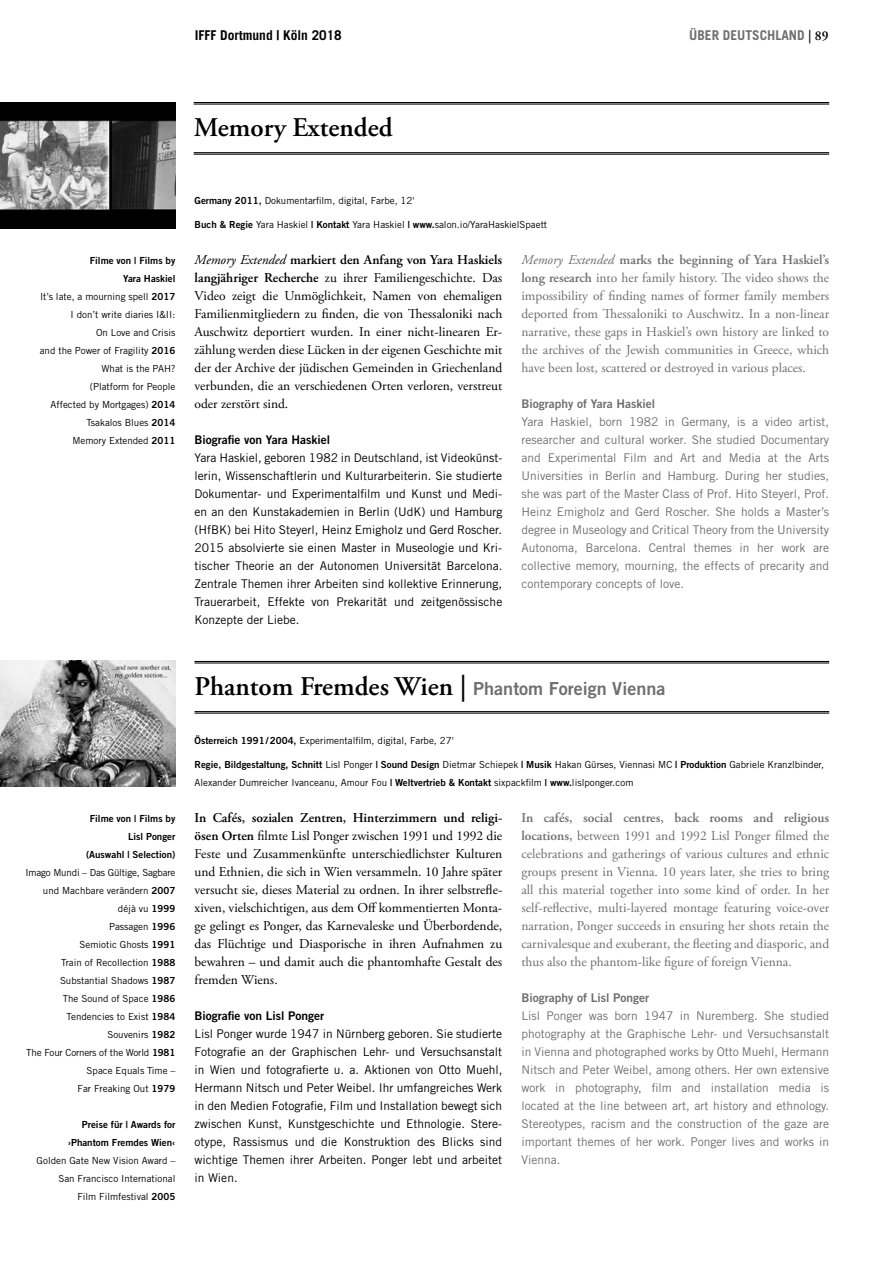
<style>
.page{position:relative;width:893px;height:1263px;background:#fff}
.page>*{position:absolute;margin:0;border:0;box-sizing:border-box;transform-origin:0 0}
.t1{font:600 27px "Adobe Garamond Pro";color:#000}
.t2{font:18px "Trade Gothic LT Std Bd 2";color:#6f6f6e}
.t3{font:13.5px/18px "Adobe Garamond Pro";color:#000;text-align:justify}
.t4{font:13.5px/18px "Adobe Garamond Pro";color:#6f6f6e;text-align:justify}
.t5{font:700 13.5px "Trade Gothic LT Std";color:#000}
.t6{font:700 13.5px "Trade Gothic LT Std";color:#6f6f6e}
.t7{font:12px/18px "Trade Gothic LT Std";color:#000;text-align:justify}
.t8{font:12px/18px "Trade Gothic LT Std";color:#6f6f6e;text-align:justify}
.t9{font:12px "Trade Gothic LT Std Bd 2";color:#000}
.t10{font:12px "Trade Gothic LT Std Bd 2";color:#6f6f6e}
.t11{font:9.75px/18px "Trade Gothic LT Std";color:#000;text-align:right}
.t12{font:9.75px/18px "Trade Gothic LT Std Bd 2";color:#000;text-align:right}
.s1{font-family:"Adobe Garamond Pro";font-weight:600;color:#000}
.s2{font-family:"Trade Gothic LT Std Bd 2"}
.s3{font-style:italic}
.s4{font-weight:600}
.s5{font-family:"Adobe Garamond Pro";font-weight:600;font-size:27px;color:#000}
</style>
<div class="page">
<img style="left:0;top:102px;width:175px;height:126px">
<hr style="left:194px;top:152px;width:635px;height:1px;background:#000">
<hr style="left:194px;top:154px;width:635px;height:1px;background:#000">
<hr style="left:194px;top:102px;width:635px;height:1px;background:#000">
<hr style="left:194px;top:104px;width:635px;height:1px;background:#000">
<img style="left:0;top:660px;width:175px;height:126px">
<hr style="left:195px;top:711px;width:634px;height:1px;background:#000">
<hr style="left:195px;top:713px;width:634px;height:1px;background:#000">
<hr style="left:195px;top:661px;width:634px;height:1px;background:#000">
<hr style="left:195px;top:663px;width:634px;height:1px;background:#000">
<h3 class="t5" style="left:195px;top:26px;width:149px">IFFF Dortmund | Köln 2018</h3>
<h3 class="t6" style="left:689px;top:26px;width:141px">ÜBER DEUTSCHLAND <span class="s1">| 89</span></h3>
<h1 class="t1" style="left:194px;top:112px;width:200px">Memory Extended</h1>
<p class="t12" style="left:90px;top:251px;width:87px">Filme von | Films by<br>Yara Haskiel</p>
<p class="t11" style="left:40px;top:287px;width:137px">It’s late, a mourning spell <span class="s2">2017<br></span>I don’t write diaries I&amp;II:<br>On Love and Crisis<br>and the Power of Fragility <span class="s2">2016<br></span>What is the PAH?<br>(Platform for People<br>Affected by Mortgages) <span class="s2">2014<br></span>Tsakalos Blues <span class="s2">2014<br></span>Memory Extended <span class="s2">2011</span></p>
<p class="t11" style="left:195px;top:191px;width:222px"><span class="s2">Germany 2011,</span> Dokumentarfilm, digital, Farbe, 12'</p>
<p class="t11" style="left:195px;top:215px;width:354px"><span class="s2">Buch &amp; Regie</span> Yara Haskiel <span class="s2">| Kontakt</span> Yara Haskiel <span class="s2">| www.</span>salon.io/YaraHaskielSpaett</p>
<p class="t3" style="left:195px;top:251px;width:309px"><span class="s3">Memory Extended</span> <span class="s4">markiert den Anfang von Yara Haskiels langjähriger Recherche</span> zu ihrer Familiengeschichte. Das Video zeigt die Unmöglichkeit, Namen von ehemaligen Familienmitgliedern zu finden, die von Thessaloniki nach Auschwitz deportiert wurden. In einer nicht-linearen Er&shy;zählung werden diese Lücken in der eigenen Geschichte mit der der Archive der jüdischen Gemeinden in Griechenland verbunden, die an verschiedenen Orten verloren, verstreut oder zerstört sind.</p>
<p class="t9" style="left:195px;top:432px;width:137px">Biografie von Yara Haskiel</p>
<p class="t7" style="left:195px;top:449px;width:309px">Yara Haskiel, geboren 1982 in Deutschland, ist Videokünst&shy;lerin, Wissenschaftlerin und Kulturarbeiterin. Sie studierte Dokumentar- und Experimentalfilm und Kunst und Medi&shy;en an den Kunstakademien in Berlin (UdK) und Hamburg (HfBK) bei Hito Steyerl, Heinz Emigholz und Gerd Roscher.<br>2015 absolvierte sie einen Master in Museologie und Kri&shy;tischer Theorie an der Autonomen Universität Barcelona.<br>Zentrale Themen ihrer Arbeiten sind kollektive Erinnerung, Trauerarbeit, Effekte von Prekarität und zeitgenössische Konzepte der Liebe.</p>
<p class="t4" style="left:521px;top:251px;width:309px"><span class="s3">Memory Extended</span> <span class="s4">marks the beginning of Yara Haskiel’s long research</span> into her family history. The video shows the impossibility of finding names of former family members deported from Thessaloniki to Auschwitz. In a non-linear narrative, these gaps in Haskiel’s own history are linked to the archives of the Jewish communities in Greece, which have been lost, scattered or destroyed in various places.</p>
<p class="t10" style="left:521px;top:396px;width:135px">Biography of Yara Haskiel</p>
<p class="t8" style="left:521px;top:413px;width:309px">Yara Haskiel, born 1982 in Germany, is a video artist, researcher and cultural worker. She studied Documentary and Experimental Film and Art and Media at the Arts Universities in Berlin and Hamburg. During her studies, she was part of the Master Class of Prof. Hito Steyerl, Prof.<br>Heinz Emigholz and Gerd Roscher. She holds a Master’s degree in Museology and Critical Theory from the University Autonoma, Barcelona. Central themes in her work are collective memory, mourning, the effects of precarity and contemporary concepts of love.</p>
<p class="t12" style="left:86px;top:809px;width:91px">Filme von | Films by<br>Lisl Ponger<br>(Auswahl | Selection)</p>
<p class="t11" style="left:26px;top:863px;width:151px">Imago Mundi – Das Gültige, Sagbare und Machbare verändern <span class="s2">2007 </span>déjà vu <span class="s2">1999<br></span>Passagen <span class="s2">1996<br></span>Semiotic Ghosts <span class="s2">1991<br></span>Train of Recollection <span class="s2">1988<br></span>Substantial Shadows <span class="s2">1987<br></span>The Sound of Space <span class="s2">1986<br></span>Tendencies to Exist <span class="s2">1984<br></span>Souvenirs <span class="s2">1982<br></span>The Four Corners of the World <span class="s2">1981<br></span>Space Equals Time –<br>Far Freaking Out <span class="s2">1979</span></p>
<p class="t12" style="left:68px;top:1115px;width:109px">Preise für | Awards for ›Phantom Fremdes Wien‹</p>
<p class="t11" style="left:37px;top:1151px;width:140px">Golden Gate New Vision Award –<br>San Francisco International<br>Film Filmfestival <span class="s2">2005</span></p>
<h2 class="t2" style="left:195px;top:677px;width:472px"><span class="s5">Phantom Fremdes Wien |</span> Phantom Foreign Vienna</h2>
<p class="t11" style="left:195px;top:731px;width:261px"><span class="s2">Österreich 1991/2004,</span> Experimentalfilm, digital, Farbe, 27'</p>
<p class="t11" style="left:195px;top:755px;width:631px;text-align:left"><span class="s2">Regie, Bildgestaltung, Schnitt</span> Lisl Ponger <span class="s2">| Sound Design</span> Dietmar Schiepek <span class="s2">| Musik</span> Hakan Gürses, Viennasi MC <span class="s2">| Produktion</span> Gabriele Kranzlbinder,<br>Alexander Dumreicher Ivanceanu, Amour Fou <span class="s2">| Weltvertrieb &amp; Kontakt</span> sixpackfilm <span class="s2">| www.</span>lislponger.com</p>
<p class="t3" style="left:195px;top:809px;width:309px"><span class="s4">In Cafés, sozialen Zentren, Hinterzimmern und religi&shy;ösen Orten</span> filmte Lisl Ponger zwischen 1991 und 1992 die Feste und Zusammenkünfte unterschiedlichster Kulturen und Ethnien, die sich in Wien versammeln. 10 Jahre später versucht sie, dieses Material zu ordnen. In ihrer selbstrefle&shy;xiven, vielschichtigen, aus dem Off kommentierten Monta&shy;ge gelingt es Ponger, das Karnevaleske und Überbordende, das Flüchtige und Diasporische in ihren Aufnahmen zu bewahren – und damit auch die phantomhafte Gestalt des fremden Wiens.</p>
<p class="t9" style="left:195px;top:1008px;width:131px">Biografie von Lisl Ponger</p>
<p class="t7" style="left:195px;top:1025px;width:309px">Lisl Ponger wurde 1947 in Nürnberg geboren. Sie studierte Fotografie an der Graphischen Lehr- und Versuchsanstalt in Wien und fotografierte u. a. Aktionen von Otto Muehl, Hermann Nitsch und Peter Weibel. Ihr umfangreiches Werk in den Medien Fotografie, Film und Installation bewegt sich zwischen Kunst, Kunstgeschichte und Ethnologie. Stere&shy;otype, Rassismus und die Konstruktion des Blicks sind wichtige Themen ihrer Arbeiten. Ponger lebt und arbeitet in Wien.</p>
<p class="t4" style="left:521px;top:809px;width:309px"><span class="s4">In cafés, social centres, back rooms and religious locations,</span> between 1991 and 1992 Lisl Ponger filmed the celebrations and gatherings of various cultures and ethnic groups present in Vienna. 10 years later, she tries to bring all this material together into some kind of order. In her self-reflective, multi-layered montage featuring voice-over narration, Ponger succeeds in ensuring her shots retain the carnivalesque and exuberant, the fleeting and diasporic, and thus also the phantom-like figure of foreign Vienna.</p>
<p class="t10" style="left:521px;top:990px;width:129px">Biography of Lisl Ponger</p>
<p class="t8" style="left:521px;top:1007px;width:309px">Lisl Ponger was born 1947 in Nuremberg. She studied photography at the Graphische Lehr- und Versuchsanstalt in Vienna and photographed works by Otto Muehl, Hermann Nitsch and Peter Weibel, among others. Her own extensive work in photography, film and installation media is located at the line between art, art history and ethnology.<br>Stereotypes, racism and the construction of the gaze are important themes of her work. Ponger lives and works in Vienna.</p>
</div>
